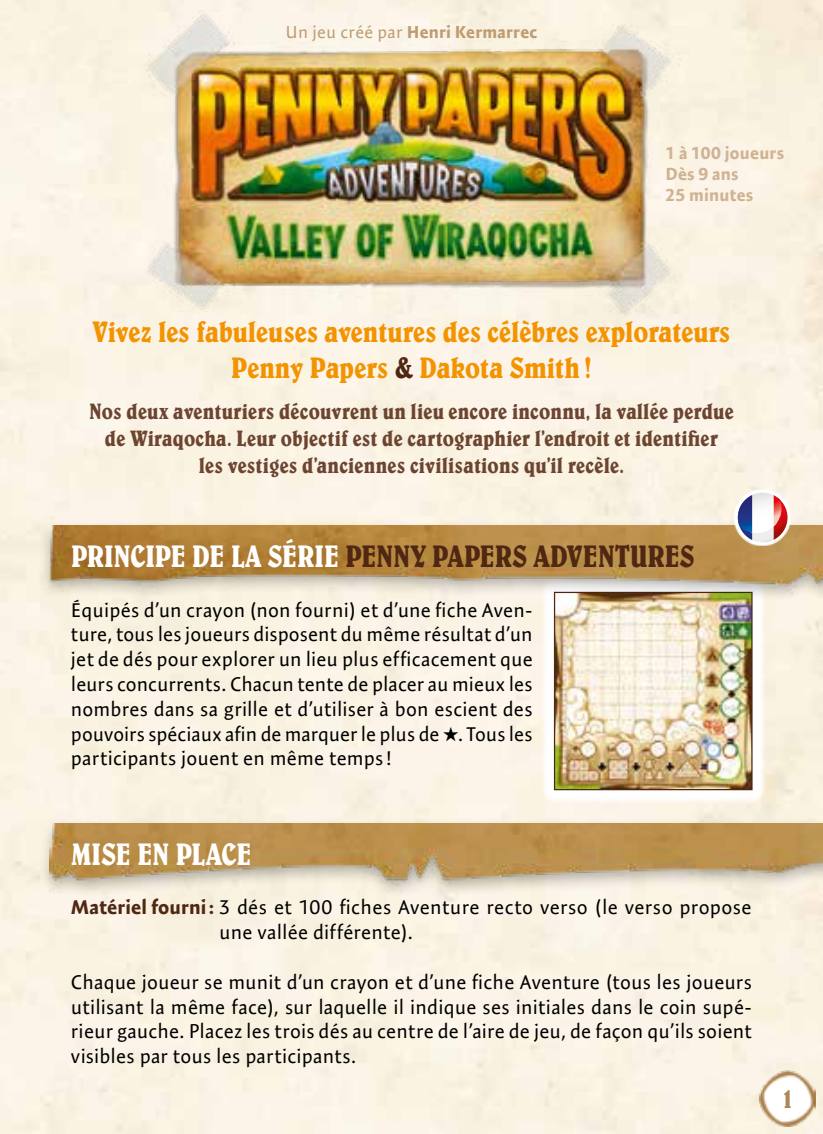
<style>
.page{position:relative;width:823px;height:1134px;background:#fff}
.page>*{position:absolute;margin:0;border:0;box-sizing:border-box;transform-origin:0 0}
.t1{font:condensed 31.5px "Belwe";letter-spacing:-.02em;color:#4f2712}
.t2{font:condensed 31.5px "Belwe";letter-spacing:-.025em;color:#fff}
.t3{font:condensed 30px/36px "Belwe";letter-spacing:-.01em;color:#f39300;text-align:center}
.t4{font:condensed 30px "Belwe";color:#af8655}
.t5{font:condensed 22.5px/27px "Belwe";letter-spacing:.005em;color:#6c4430;text-align:center}
.t6{font:20px/24.8px "Expo Sans Pro";letter-spacing:.01em;color:#000;text-align:justify}
.t7{font:700 17.5px/21px "Expo Sans Pro";letter-spacing:.015em;color:#cfb393}
.t8{font:700 17.5px "Expo Sans Pro";letter-spacing:.015em;color:#bf9c72}
.s1{font-weight:400}
.s2{color:#4f2712}
.s3{color:#fff}
.s4{font-weight:700;color:#4f2712}
</style>
<div class="page">
<div style="left:0;top:0;width:822px;height:1134px;background:#faf3e3"></div>
<svg style="left:540px;top:606px;width:226px;height:198px"></svg>
<img style="left:555px;top:606px;width:195px;height:182px">
<div style="left:553px;top:592px;width:199px;height:198px;border:1px solid #4f2712"></div>
<div style="left:37px;top:519px;width:785px;height:84px;background:#000;opacity:.3"></div>
<img style="left:50px;top:526px;width:772px;height:80px">
<div style="left:37px;top:817px;width:785px;height:82px;background:#f7f0e0"></div>
<img style="left:50px;top:823px;width:772px;height:74px">
<img style="left:135px;top:11px;width:552px;height:323px">
<img style="left:759px;top:1070px;width:56px;height:57px">
<svg style="left:733px;top:489px;width:57px;height:57px"></svg>
<svg style="left:737px;top:493px;width:50px;height:49px"></svg>
<p class="t8" style="left:285px;top:22px;width:253px"><span class="s1">Un jeu créé par</span> Henri Kermarrec</p>
<p class="t7" style="left:665px;top:143px;width:120px">1 à 100 joueurs<br>Dès 9 ans<br>25 minutes</p>
<h2 class="t3" style="left:92px;top:313px;width:639px">Vivez les fabuleuses aventures des célèbres explorateurs<br>Penny Papers <span class="s2">&amp;</span> Dakota Smith!</h2>
<p class="t5" style="left:89px;top:397px;width:646px">Nos deux aventuriers découvrent un lieu encore inconnu, la vallée perdue de Wiraqocha. Leur objectif est de cartographier l’endroit et identifier<br>les vestiges d’anciennes civilisations qu’il recèle.</p>
<h1 class="t1" style="left:71px;top:538px;width:625px"><span class="s3">PRINCIPE DE LA SÉRIE</span> PENNY PAPERS ADVENTURES</h1>
<p class="t6" style="left:71px;top:597px;width:463px">Équipés d’un crayon (non fourni) et d’une fiche Aven&shy;ture, tous les joueurs disposent du même résultat d’un jet de dés pour explorer un lieu plus efficacement que leurs concurrents. Chacun tente de placer au mieux les nombres dans sa grille et d’utiliser à bon escient des pouvoirs spéciaux afin de marquer le plus de ★. Tous les participants jouent en même temps !</p>
<h1 class="t2" style="left:71px;top:835px;width:182px">MISE EN PLACE</h1>
<p class="t6" style="left:219px;top:895px;width:533px;text-indent:-148px"><span class="s4">Matériel fourni:</span> 3 dés et 100 fiches Aventure recto verso (le verso propose une vallée différente).</p>
<p class="t6" style="left:71px;top:969px;width:682px">Chaque joueur se munit d’un crayon et d’une fiche Aventure (tous les joueurs utilisant la même face), sur laquelle il indique ses initiales dans le coin supé&shy;rieur gauche. Placez les trois dés au centre de l’aire de jeu, de façon qu’ils soient visibles par tous les participants.</p>
<h2 class="t4" style="left:781px;top:1080px;width:14px">1</h2>
</div>
